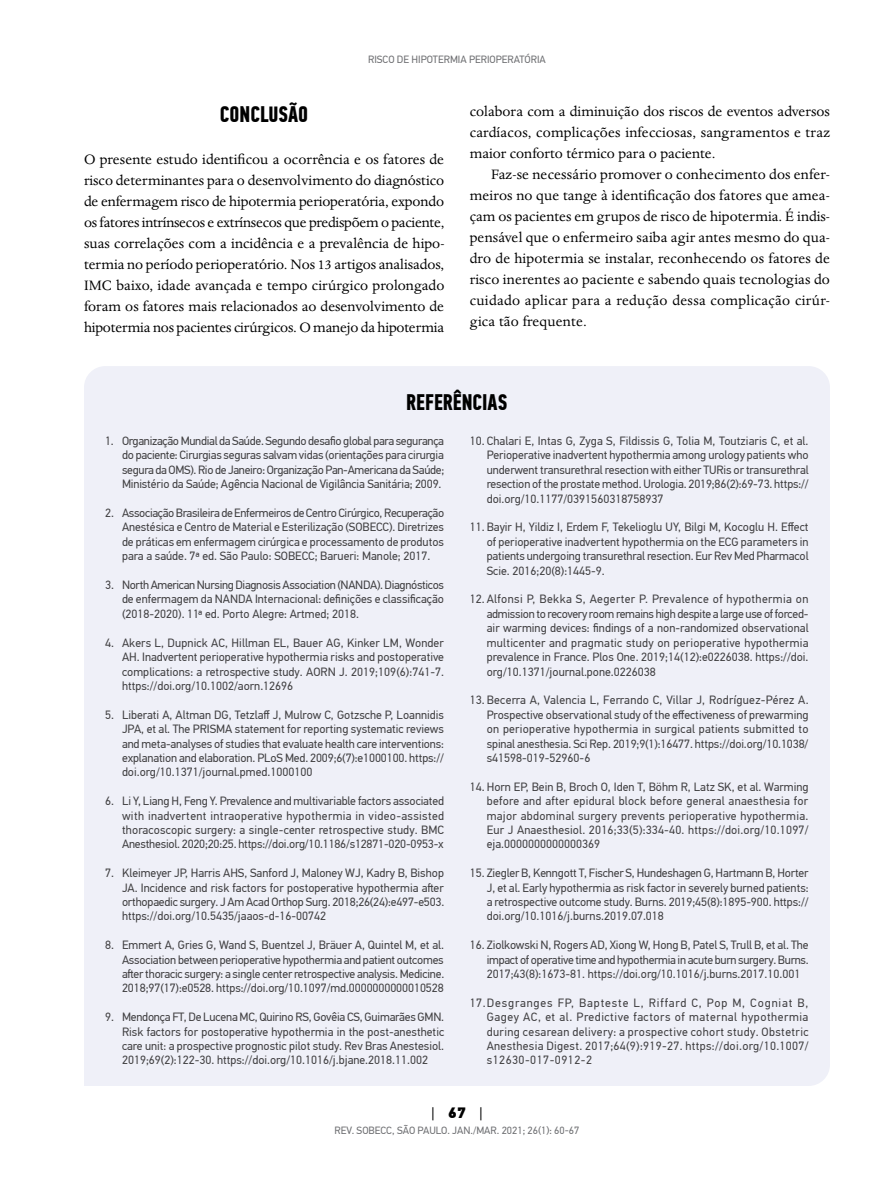
<style>
.page{position:relative;width:893px;height:1191px;background:#fff}
.page>*{position:absolute;margin:0;border:0;box-sizing:border-box;transform-origin:0 0}
.t1{font:700 22.5px "PF Din Text Comp Pro";color:#000}
.t2{font:15.75px/21px "Dante MT Std";color:#000;text-align:justify}
.t3{font:15px "PF Din Text Pro";color:#000}
.t4{font:12px/14.4px "PF Din Text Pro";color:#414042;text-align:justify}
.t5{font:10.5px "PF Din Text Pro";color:#6d6e71}
.s1{font-weight:900}
</style>
<div class="page">
<div style="left:84px;top:366px;width:746px;height:720px;background:#eff0f8"></div>
<p class="t5" style="left:368px;top:53px;width:179px">RISCO DE HIPOTERMIA PERIOPERATÓRIA</p>
<h1 class="t1" style="left:220px;top:101px;width:90px">CONCLUSÃO</h1>
<p class="t2" style="left:84px;top:149px;width:362px">O presente estudo identificou a ocorrência e os fatores de risco determinantes para o desenvolvimento do diagnóstico de enfermagem risco de hipotermia perioperatória, expondo os fatores intrínsecos e extrínsecos que predispõem o paciente, suas correlações com a incidência e a prevalência de hipo&shy;termia no período perioperatório. Nos 13 artigos analisados, IMC baixo, idade avançada e tempo cirúrgico prolongado foram os fatores mais relacionados ao desenvolvimento de hipotermia nos pacientes cirúrgicos. O manejo da hipotermia</p>
<h2 class="t2" style="left:470px;top:100px;width:362px">colabora com a diminuição dos riscos de eventos adversos cardíacos, complicações infecciosas, sangramentos e traz maior conforto térmico para o paciente.</h2>
<p class="t2" style="left:470px;top:163px;width:362px;text-indent:21px">Faz-se necessário promover o conhecimento dos enfer&shy;meiros no que tange à identificação dos fatores que amea&shy;çam os pacientes em grupos de risco de hipotermia. É indis&shy;pensável que o enfermeiro saiba agir antes mesmo do qua&shy;dro de hipotermia se instalar, reconhecendo os fatores de risco inerentes ao paciente e sabendo quais tecnologias do cuidado aplicar para a redução dessa complicação cirúr&shy;gica tão frequente.</p>
<h1 class="t1" style="left:406px;top:388px;width:103px">REFERÊNCIAS</h1>
<p class="t4" style="left:122px;top:434px;width:324px;text-indent:-17px">1. Organização Mundial da Saúde. Segundo desafio global para segurança do paciente: Cirurgias seguras salvam vidas (orientações para cirurgia segura da OMS). Rio de Janeiro: Organização Pan-Americana da Saúde; Ministério da Saúde; Agência Nacional de Vigilância Sanitária; 2009.</p>
<p class="t4" style="left:122px;top:506px;width:324px;text-indent:-17px">2. Associação Brasileira de Enfermeiros de Centro Cirúrgico, Recuperação Anestésica e Centro de Material e Esterilização (SOBECC). Diretrizes de práticas em enfermagem cirúrgica e processamento de produtos para a saúde. 7ª ed. São Paulo: SOBECC; Barueri: Manole; 2017.</p>
<p class="t4" style="left:122px;top:578px;width:324px;text-indent:-17px">3. North American Nursing Diagnosis Association (NANDA). Diagnósticos de enfermagem da NANDA Internacional: definições e classificação (2018-2020). 11ª ed. Porto Alegre: Artmed; 2018.</p>
<p class="t4" style="left:122px;top:635px;width:324px;text-indent:-17px">4. Akers L, Dupnick AC, Hillman EL, Bauer AG, Kinker LM, Wonder AH. Inadvertent perioperative hypothermia risks and postoperative complications: a retrospective study. AORN J. 2019;109(6):741-7. https://doi.org/10.1002/aorn.12696</p>
<p class="t4" style="left:122px;top:707px;width:324px;text-indent:-17px">5. Liberati A, Altman DG, Tetzlaff J, Mulrow C, Gotzsche P, Loannidis JPA, et al. The PRISMA statement for reporting systematic reviews and meta-analyses of studies that evaluate health care interventions: explanation and elaboration. PLoS Med. 2009;6(7):e1000100. https:// doi.org/10.1371/journal.pmed.1000100</p>
<p class="t4" style="left:122px;top:794px;width:324px;text-indent:-17px">6. Li Y, Liang H, Feng Y. Prevalence and multivariable factors associated with inadvertent intraoperative hypothermia in video-assisted thoracoscopic surgery: a single-center retrospective study. BMC Anesthesiol. 2020;20:25. https://doi.org/10.1186/s12871-020-0953-x</p>
<p class="t4" style="left:122px;top:866px;width:324px;text-indent:-17px">7. Kleimeyer JP, Harris AHS, Sanford J, Maloney WJ, Kadry B, Bishop JA. Incidence and risk factors for postoperative hypothermia after orthopaedic surgery. J Am Acad Orthop Surg. 2018;26(24):e497-e503. https://doi.org/10.5435/jaaos-d-16-00742</p>
<p class="t4" style="left:122px;top:938px;width:324px;text-indent:-17px">8. Emmert A, Gries G, Wand S, Buentzel J, Bräuer A, Quintel M, et al.<br>Association between perioperative hypothermia and patient outcomes after thoracic surgery: a single center retrospective analysis. Medicine.<br>2018;97(17):e0528. https://doi.org/10.1097/md.0000000000010528</p>
<p class="t4" style="left:122px;top:1010px;width:324px;text-indent:-17px">9. Mendonça FT, De Lucena MC, Quirino RS, Govêia CS, Guimarães GMN.<br>Risk factors for postoperative hypothermia in the post-anesthetic care unit: a prospective prognostic pilot study. Rev Bras Anestesiol.<br>2019;69(2):122-30. https://doi.org/10.1016/j.bjane.2018.11.002</p>
<p class="t4" style="left:487px;top:434px;width:323px;text-indent:-17px">10. Chalari E, Intas G, Zyga S, Fildissis G, Tolia M, Toutziaris C, et al.<br>Perioperative inadvertent hypothermia among urology patients who underwent transurethral resection with either TURis or transurethral resection of the prostate method. Urologia. 2019;86(2):69-73. https:// doi.org/10.1177/0391560318758937</p>
<p class="t4" style="left:487px;top:520px;width:323px;text-indent:-17px">11. Bayir H, Yildiz I, Erdem F, Tekelioglu UY, Bilgi M, Kocoglu H. Effect of perioperative inadvertent hypothermia on the ECG parameters in patients undergoing transurethral resection. Eur Rev Med Pharmacol Scie. 2016;20(8):1445-9.</p>
<p class="t4" style="left:487px;top:592px;width:323px;text-indent:-17px">12. Alfonsi P, Bekka S, Aegerter P. Prevalence of hypothermia on admission to recovery room remains high despite a large use of forced&shy;air warming devices: findings of a non-randomized observational multicenter and pragmatic study on perioperative hypothermia prevalence in France. Plos One. 2019;14(12):e0226038. https://doi. org/10.1371/journal.pone.0226038</p>
<p class="t4" style="left:487px;top:693px;width:323px;text-indent:-17px">13. Becerra A, Valencia L, Ferrando C, Villar J, Rodríguez-Pérez A.<br>Prospective observational study of the effectiveness of prewarming on perioperative hypothermia in surgical patients submitted to spinal anesthesia. Sci Rep. 2019;9(1):16477. https://doi.org/10.1038/ s41598-019-52960-6</p>
<p class="t4" style="left:487px;top:779px;width:323px;text-indent:-17px">14. Horn EP, Bein B, Broch O, Iden T, Böhm R, Latz SK, et al. Warming before and after epidural block before general anaesthesia for major abdominal surgery prevents perioperative hypothermia.<br>Eur J Anaesthesiol. 2016;33(5):334-40. https://doi.org/10.1097/ eja.0000000000000369</p>
<p class="t4" style="left:487px;top:866px;width:323px;text-indent:-17px">15. Ziegler B, Kenngott T, Fischer S, Hundeshagen G, Hartmann B, Horter J, et al. Early hypothermia as risk factor in severely burned patients: a retrospective outcome study. Burns. 2019;45(8):1895-900. https:// doi.org/10.1016/j.burns.2019.07.018</p>
<p class="t4" style="left:487px;top:938px;width:323px;text-indent:-17px">16. Ziolkowski N, Rogers AD, Xiong W, Hong B, Patel S, Trull B, et al. The impact of operative time and hypothermia in acute burn surgery. Burns.<br>2017;43(8):1673-81. https://doi.org/10.1016/j.burns.2017.10.001</p>
<p class="t4" style="left:487px;top:995px;width:323px;text-indent:-17px">17.Desgranges FP, Bapteste L, Riffard C, Pop M, Cogniat B, Gagey AC, et al. Predictive factors of maternal hypothermia during cesarean delivery: a prospective cohort study. Obstetric Anesthesia Digest. 2017;64(9):919-27. https://doi.org/10.1007/ s12630-017-0912-2</p>
<p class="t3" style="left:431px;top:1103px;width:53px">| <span class="s1">67</span> |</p>
<p class="t5" style="left:335px;top:1124px;width:246px">REV. SOBECC, SÃO PAULO. JAN./MAR. 2021; 26(1): 60-67</p>
</div>
